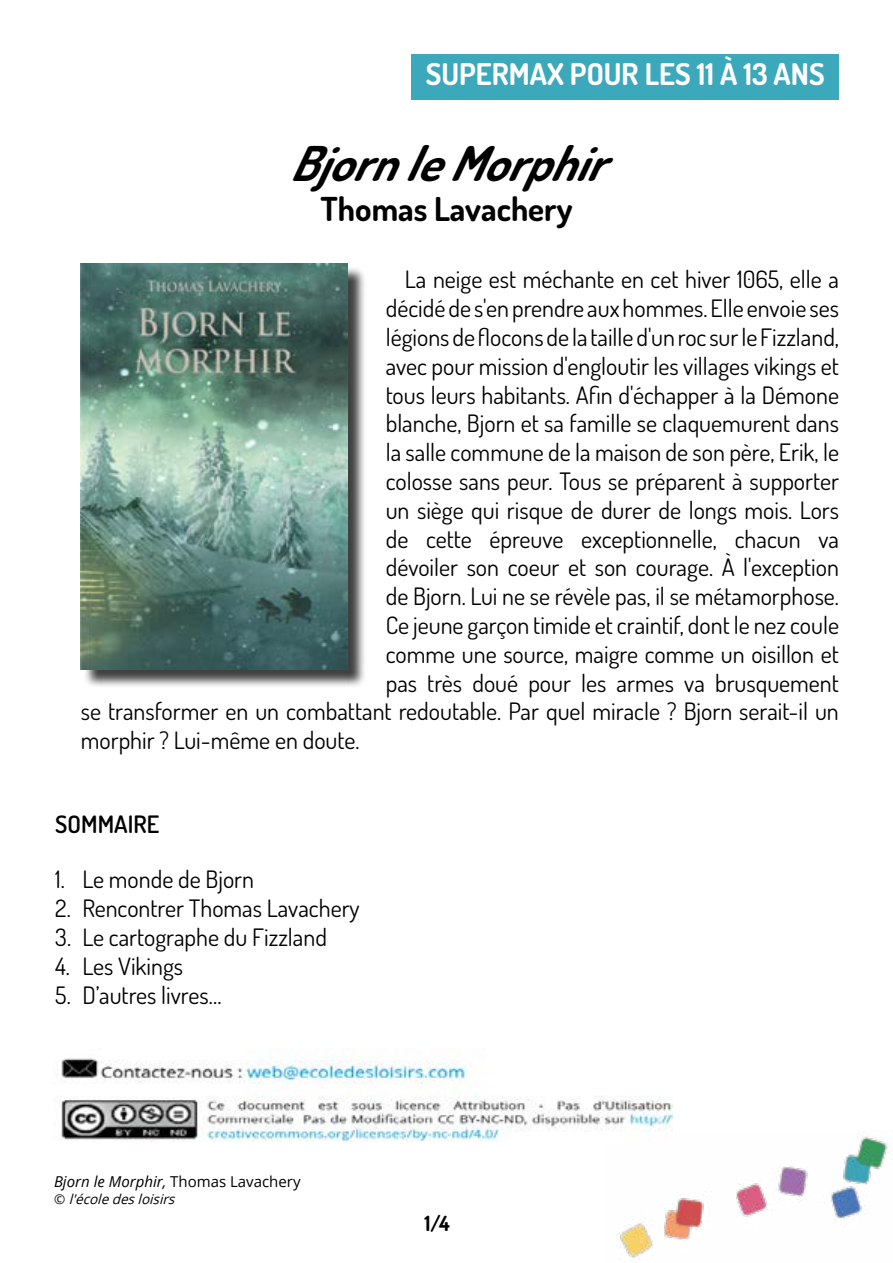
<style>
.page{position:relative;width:893px;height:1263px;background:#fff}
.page>*{position:absolute;margin:0;border:0;box-sizing:border-box;transform-origin:0 0}
.t1{font:italic 700 48px "Dosis";color:#000}
.t2{font:700 33px "Dosis";color:#000}
.t3{font:700 30px "Dosis";color:#fff}
.t4{font:24px "Dosis";color:#000}
.t5{font:600 24px "Dosis";color:#000}
.t6{font:700 21px "Dosis";color:#000}
.t7{font:italic 15px "Open Sans";color:#000}
.t8{font:italic 13.5px "Open Sans";color:#000}
.s1{font-style:normal}
</style>
<div class="page">
<div style="left:411px;top:54px;width:428px;height:46px;background:#3ca8bb"></div>
<img style="left:616px;top:1131px;width:272px;height:129px">
<img style="left:61px;top:1048px;width:611px;height:93px">
<div style="left:83px;top:266px;width:284px;height:422px;background:#000;opacity:.75"></div>
<img style="left:81px;top:264px;width:266px;height:405px">
<p class="t3" style="left:426px;top:54px;width:400px">SUPERMAX POUR LES 11 À 13 ANS</p>
<h1 class="t1" style="left:289px;top:133px;width:343px">BjornleMorphir</h1>
<h2 class="t2" style="left:321px;top:187px;width:253px">Thomas Lavachery</h2>
<p class="t4" style="left:405px;top:264px;width:436px">La neige est méchante en cet hiver 1065, elle a</p>
<p class="t4" style="left:386px;top:293px;width:455px">décidé de s'en prendre aux hommes. Elle envoie ses</p>
<p class="t4" style="left:386px;top:321px;width:455px">légions de flocons de la taille d'un roc sur le Fizzland,</p>
<p class="t4" style="left:386px;top:350px;width:455px">avec pour mission d'engloutir les villages vikings et</p>
<p class="t4" style="left:386px;top:379px;width:455px">tous leurs habitants. Afin d'échapper à la Démone</p>
<p class="t4" style="left:386px;top:408px;width:455px">blanche, Bjorn et sa famille se claquemurent dans</p>
<p class="t4" style="left:386px;top:437px;width:455px">la salle commune de la maison de son père, Erik, le</p>
<p class="t4" style="left:386px;top:465px;width:455px">colosse sans peur. Tous se préparent à supporter</p>
<p class="t4" style="left:386px;top:494px;width:455px">un siège qui risque de durer de longs mois. Lors</p>
<p class="t4" style="left:386px;top:523px;width:455px">de cette épreuve exceptionnelle, chacun va</p>
<p class="t4" style="left:386px;top:552px;width:455px">dévoiler son coeur et son courage. À l'exception</p>
<p class="t4" style="left:386px;top:581px;width:455px">de Bjorn. Lui ne se révèle pas, il se métamorphose.</p>
<p class="t4" style="left:386px;top:609px;width:455px">Ce jeune garçon timide et craintif, dont le nez coule</p>
<p class="t4" style="left:386px;top:638px;width:455px">comme une source, maigre comme un oisillon et</p>
<p class="t4" style="left:386px;top:667px;width:455px">pas très doué pour les armes va brusquement</p>
<p class="t4" style="left:81px;top:696px;width:760px">se transformer en un combattant redoutable. Par quel miracle ? Bjorn serait-il un</p>
<p class="t4" style="left:81px;top:725px;width:280px">morphir ? Lui-même en doute.</p>
<p class="t5" style="left:55px;top:809px;width:106px">SOMMAIRE</p>
<p class="t4" style="left:55px;top:864px;width:200px">1. Le monde de Bjorn</p>
<p class="t4" style="left:55px;top:893px;width:306px">2. Rencontrer Thomas Lavachery</p>
<p class="t4" style="left:55px;top:921px;width:273px">3. Le cartographe du Fizzland</p>
<p class="t4" style="left:55px;top:950px;width:129px">4. Les Vikings</p>
<p class="t4" style="left:55px;top:979px;width:168px">5. D’autres livres…</p>
<p class="t7" style="left:54px;top:1171px;width:248px">Bjorn le Morphir, <span class="s1">Thomas Lavachery</span></p>
<p class="t8" style="left:54px;top:1189px;width:127px"><span class="s1">©</span> l'écoledesloisirs</p>
<p class="t6" style="left:425px;top:1209px;width:27px">1/4</p>
</div>
